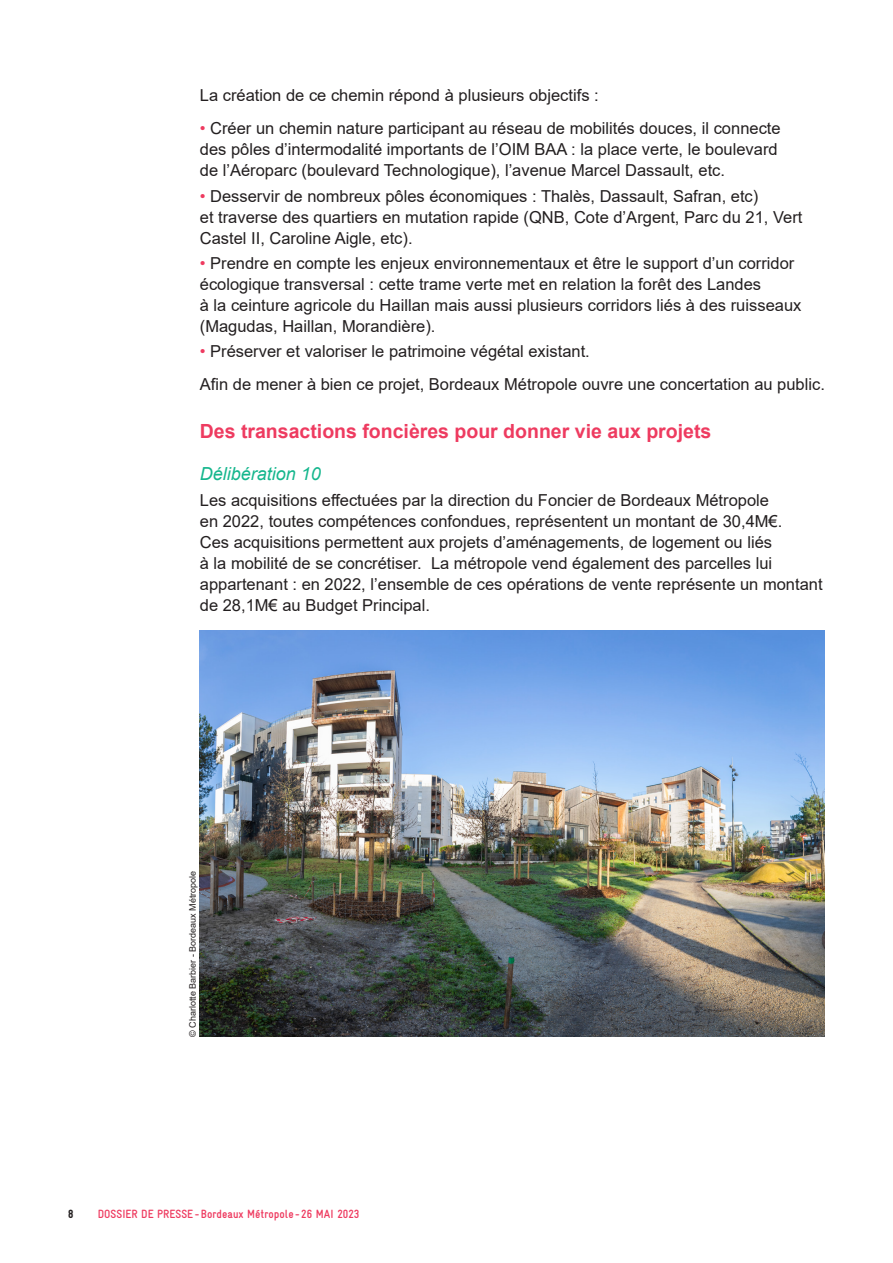
<style>
.page{position:relative;width:893px;height:1263px;background:#fff}
.page>*{position:absolute;margin:0;border:0;box-sizing:border-box;transform-origin:0 0}
.Titre_3{font:700 19.5px "Arial";color:#ee3b60}
.Délibération{font:italic 18px "Arial";color:#15b68d}
.Texte_courant{font:16.5px/21px "Arial";color:#231f20}
.t1{font:700 12px "Gravur Condensed Pro";color:#ee3b60}
.t2{font:900 12px "Gravur Condensed Pro";color:#231f20}
.Légende{font:9px "Arial";color:#231f20}
.s1{color:#ee3b60}
</style>
<div class="page">
<img style="left:200px;top:630px;width:625px;height:406px">
<p class="Texte_courant" style="left:200px;top:85px;width:400px">La création de ce chemin répond à plusieurs objectifs :</p>
<p class="Texte_courant" style="left:200px;top:118px;width:582px"><span class="s1">•</span> Créer un chemin nature participant au réseau de mobilités douces, il connecte des pôles d’intermodalité importants de l’OIM BAA : la place verte, le boulevard de l’Aéroparc (boulevard Technologique), l’avenue Marcel Dassault, etc.</p>
<p class="Texte_courant" style="left:200px;top:185px;width:604px"><span class="s1">•</span> Desservir de nombreux pôles économiques : Thalès, Dassault, Safran, etc)<br>et traverse des quartiers en mutation rapide (QNB, Cote d’Argent, Parc du 21, Vert<br>Castel II, Caroline Aigle, etc).</p>
<p class="Texte_courant" style="left:200px;top:252px;width:603px"><span class="s1">•</span> Prendre en compte les enjeux environnementaux et être le support d’un corridor écologique transversal : cette trame verte met en relation la forêt des Landes<br>à la ceinture agricole du Haillan mais aussi plusieurs corridors liés à des ruisseaux (Magudas, Haillan, Morandière).</p>
<p class="Texte_courant" style="left:200px;top:341px;width:391px"><span class="s1">•</span> Préserver et valoriser le patrimoine végétal existant.</p>
<p class="Texte_courant" style="left:200px;top:374px;width:627px">Afin de mener à bien ce projet, Bordeaux Métropole ouvre une concertation au public.</p>
<p class="Titre_3" style="left:200px;top:418px;width:513px">Des transactions foncières pour donner vie aux projets</p>
<p class="Délibération" style="left:200px;top:462px;width:123px">Délibération 10</p>
<p class="Texte_courant" style="left:200px;top:489px;width:624px">Les acquisitions effectuées par la direction du Foncier de Bordeaux Métropole<br>en 2022, toutes compétences confondues, représentent un montant de 30,4M€.<br>Ces acquisitions permettent aux projets d’aménagements, de logement ou liés<br>à la mobilité de se concrétiser. La métropole vend également des parcelles lui appartenant : en 2022, l’ensemble de ces opérations de vente représente un montant de 28,1M€ au Budget Principal.</p>
<p class="Légende" style="left:186px;top:1037px;width:168px;rotate:-90deg">© Charlotte Barbier - Bordeaux Métropole</p>
<p class="t2" style="left:68px;top:1208px;width:7px">8</p>
<p class="t1" style="left:98px;top:1208px;width:263px">DOSSIER DE PRESSE-Bordeaux Métropole - 26 MAI 2023</p>
</div>
